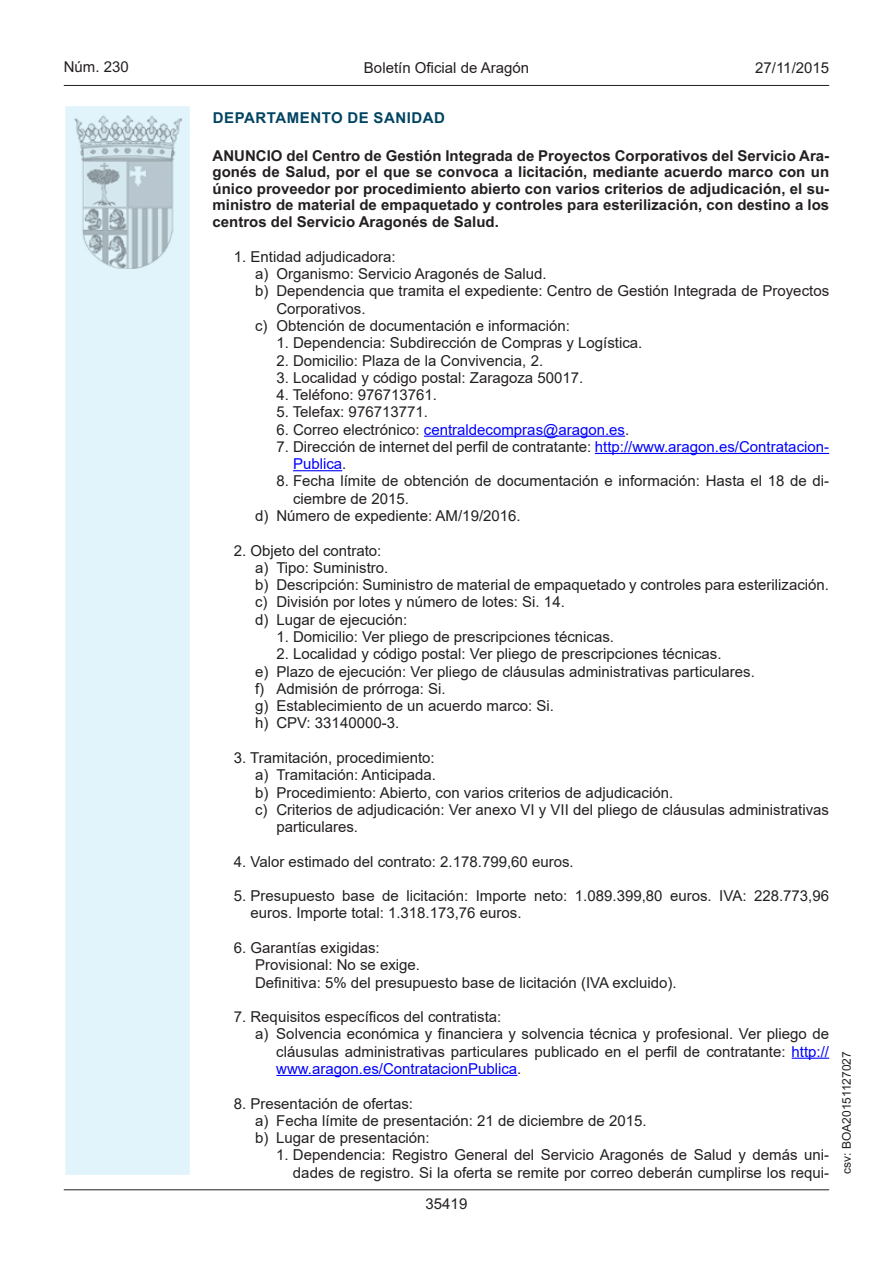
<style>
.page{position:relative;width:893px;height:1263px;background:#fff}
.page>*{position:absolute;margin:0;border:0;box-sizing:border-box;transform-origin:0 0}
.t1{font:15px/17.2px "Arial";color:#231f20}
.t2{font:700 15px/16.5px "Arial";color:#231f20;text-align:justify}
.t3{font:15px "Arial";color:#00f}
.t4{font:15px "Arial MT2";color:#231f20}
.t5{font:700 15px "Arial";letter-spacing:.035em;color:#004462}
.t6{font:12px "Arial MT2";color:#231f20}
.s1{color:#231f20}
.s2{font-family:"Arial MT2";color:#231f20}
.s3{color:#00f}
.s4{font-family:"Arial MT2";color:#00f}
.s5{font-family:"Arial MT2"}
</style>
<div class="page">
<hr style="left:64px;top:85px;width:765px;height:1px;background:#231f20">
<div style="left:64px;top:105px;width:127px;height:1071px;background:#e1f4fc;border:2px solid #fff"></div>
<img style="left:75px;top:115px;width:106px;height:153px">
<hr style="left:64px;top:1189px;width:765px;height:1px;background:#231f20">
<hr style="left:424px;top:436px;width:201px;height:1px;background:#00f">
<hr style="left:595px;top:453px;width:234px;height:1px;background:#00f">
<hr style="left:293px;top:470px;width:49px;height:1px;background:#00f">
<hr style="left:792px;top:1058px;width:37px;height:1px;background:#00f">
<hr style="left:276px;top:1075px;width:241px;height:1px;background:#00f">
<p class="t4" style="left:64px;top:57px;width:67px">Núm. 230</p>
<p class="t1" style="left:364px;top:59px;width:167px">Boletín Oficial de Aragón</p>
<p class="t4" style="left:755px;top:57px;width:75px">27/11/2015</p>
<p class="t5" style="left:213px;top:107px;width:234px">DEPARTAMENTO DE SANIDAD</p>
<p class="t2" style="left:213px;top:147px;width:618px">ANUNCIO del Centro de Gestión Integrada de Proyectos Corporativos del Servicio Ara&shy;gonés de Salud, por el que se convoca a licitación, mediante acuerdo marco con un único proveedor por procedimiento abierto con varios criterios de adjudicación, el su&shy;ministro de material de empaquetado y controles para esterilización, con destino a los centros del Servicio Aragonés de Salud.</p>
<p class="t1" style="left:234px;top:248px;width:163px">1. Entidad adjudicadora:</p>
<p class="t1" style="left:255px;top:265px;width:293px">a) Organismo: Servicio Aragonés de Salud.</p>
<p class="t1" style="left:255px;top:282px;width:576px">b) Dependencia que tramita el expediente: Centro de Gestión Integrada de Proyectos</p>
<p class="t1" style="left:276px;top:300px;width:91px">Corporativos.</p>
<p class="t1" style="left:255px;top:317px;width:316px">c) Obtención de documentación e información:</p>
<p class="t1" style="left:276px;top:334px;width:368px">1. Dependencia: Subdirección de Compras y Logística.</p>
<p class="t1" style="left:276px;top:351px;width:268px">2. Domicilio: Plaza de la Convivencia, 2.</p>
<p class="t1" style="left:276px;top:369px;width:308px">3. Localidad y código postal: Zaragoza 50017.</p>
<p class="t1" style="left:276px;top:386px;width:162px">4. Teléfono: 976713761.</p>
<p class="t1" style="left:276px;top:403px;width:153px">5. Telefax: 976713771.</p>
<p class="t3" style="left:276px;top:419px;width:354px"><span class="s1">6. Correo electrónico:</span> centraldecompras@aragon.es<span class="s2">.</span></p>
<p class="t1" style="left:293px;top:438px;width:538px;text-indent:-17px">7. Dirección de internet del perfil de contratante: <span class="s3">http://www.aragon.es/Contratacion</span><span class="s4">-<br></span><span class="s3">Publica</span><span class="s5">.</span></p>
<p class="t1" style="left:276px;top:472px;width:554px">8. Fecha límite de obtención de documentación e información: Hasta el 18 de di<span class="s5">-</span></p>
<p class="t1" style="left:293px;top:490px;width:117px">ciembre de 2015.</p>
<p class="t1" style="left:255px;top:507px;width:267px">d) Número de expediente: AM/19/2016.</p>
<p class="t1" style="left:255px;top:542px;width:575px;text-indent:-21px">2. Objeto del contrato:<br>a) Tipo: Suministro.<br>b) Descripción: Suministro de material de empaquetado y controles para esterilización. c) División por lotes y número de lotes: Si. 14.<br>d) Lugar de ejecución:</p>
<p class="t1" style="left:276px;top:628px;width:339px">1. Domicilio: Ver pliego de prescripciones técnicas.</p>
<p class="t1" style="left:255px;top:645px;width:501px;text-indent:21px">2. Localidad y código postal: Ver pliego de prescripciones técnicas.<br>e) Plazo de ejecución: Ver pliego de cláusulas administrativas particulares. f) Admisión de prórroga: Si.<br>g) Establecimiento de un acuerdo marco: Si.<br>h) CPV: 33140000-3.</p>
<p class="t1" style="left:234px;top:749px;width:202px">3. Tramitación, procedimiento:</p>
<p class="t1" style="left:255px;top:766px;width:182px">a) Tramitación: Anticipada.</p>
<p class="t1" style="left:255px;top:783px;width:420px">b) Procedimiento: Abierto, con varios criterios de adjudicación.</p>
<p class="t1" style="left:255px;top:801px;width:575px">c) Criterios de adjudicación: Ver anexo VI y VII del pliego de cláusulas administrativas</p>
<p class="t1" style="left:276px;top:818px;width:83px">particulares.</p>
<p class="t1" style="left:234px;top:853px;width:341px">4. Valor estimado del contrato: 2.178.799,60 euros.</p>
<p class="t1" style="left:250px;top:887px;width:580px;text-indent:-17px">5. Presupuesto base de licitación: Importe neto: 1.089.399,80 euros. IVA: 228.773,96 euros. Importe total: 1.318.173,76 euros.</p>
<p class="t1" style="left:255px;top:939px;width:423px;text-indent:-21px">6. Garantías exigidas:<br>Provisional: No se exige.<br>Definitiva: 5% del presupuesto base de licitación (IVA excluido).</p>
<p class="t1" style="left:234px;top:1008px;width:269px">7. Requisitos específicos del contratista:</p>
<p class="t1" style="left:255px;top:1025px;width:575px">a) Solvencia económica y financiera y solvencia técnica y profesional. Ver pliego de</p>
<p class="t1" style="left:276px;top:1043px;width:554px">cláusulas administrativas particulares publicado en el perfil de contratante: <span class="s3">http://</span></p>
<p class="t3" style="left:276px;top:1058px;width:247px">www.aragon.es/ContratacionPublica<span class="s2">.</span></p>
<p class="t1" style="left:255px;top:1094px;width:393px;text-indent:-21px">8. Presentación de ofertas:<br>a) Fecha límite de presentación: 21 de diciembre de 2015. b) Lugar de presentación:</p>
<p class="t1" style="left:276px;top:1146px;width:554px;text-align:right">1. Dependencia: Registro General del Servicio Aragonés de Salud y demás uni&shy;dades de registro. Si la oferta se remite por correo deberán cumplirse los requi<span class="s5">-</span></p>
<p class="t4" style="left:426px;top:1193px;width:43px">35419</p>
<p class="t6" style="left:838px;top:1174px;width:124px;rotate:-90deg">csv: BOA20151127027</p>
</div>
